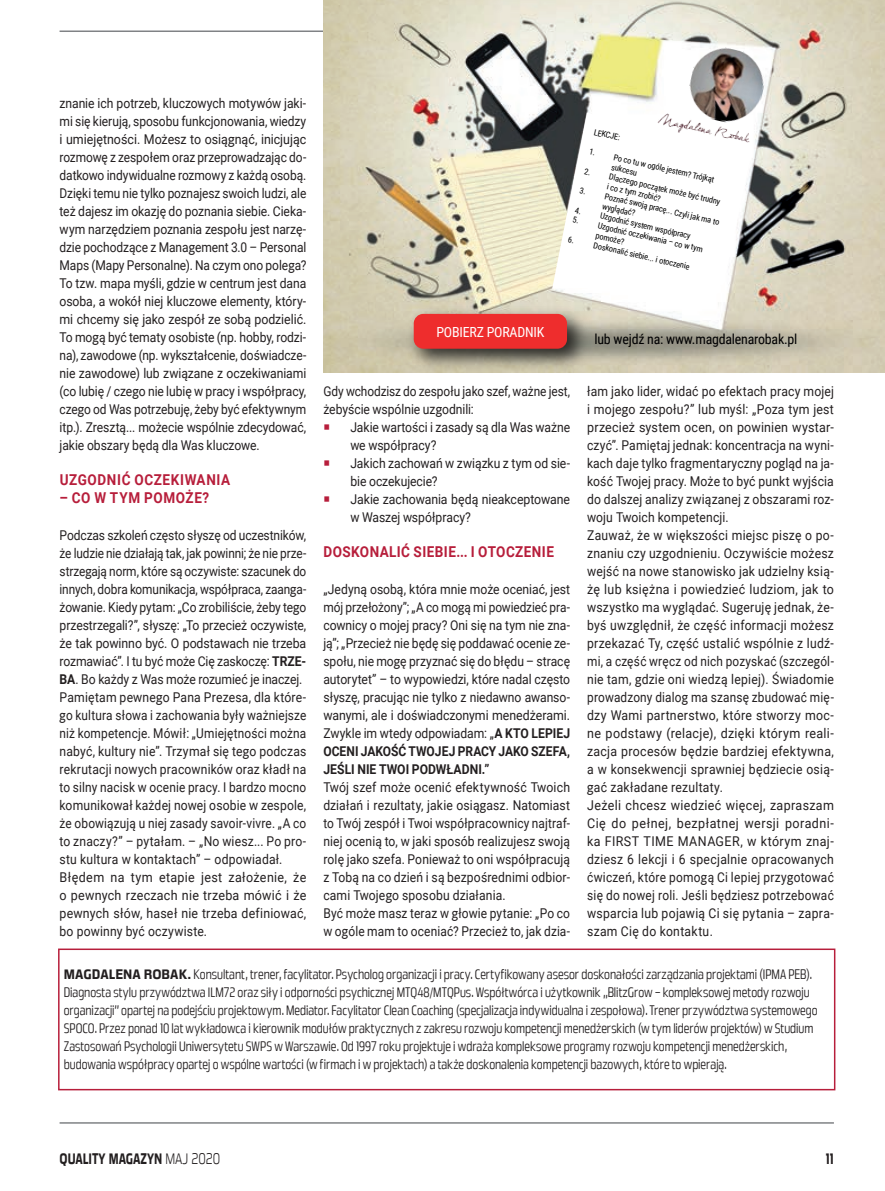
<style>
.page{position:relative;width:885px;height:1191px;background:#fff}
.page>*{position:absolute;margin:0;border:0;box-sizing:border-box;transform-origin:0 0}
.t1{font:700 15px "Roboto";letter-spacing:.04em;color:#b71e3b;scale:.9 1}
.t2{font:700 15px "Great Escape Rg";color:#231f20;scale:.8 1}
.t3{font:13.95px "Roboto Condensed";letter-spacing:-.015em;color:#000001}
.t4{font:13.95px "Roboto Condensed";letter-spacing:-.015em;color:#fff}
.t5{font:13.5px/18px "Roboto";letter-spacing:.015em;color:#231f20;text-align:justify;scale:.9 1}
.t6{font:13.5px/18px "Roboto";letter-spacing:.015em;color:#231f20;scale:.89 1}
.t7{font:13.5px/18px "Great Escape Narrow Lt";color:#231f20}
.t8{font:13.5px/18px "Roboto";letter-spacing:.015em;color:#231f20;scale:.91 1}
.t9{font:13.5px/18px "Roboto";letter-spacing:-.005em;color:#231f20;scale:.9 1}
.t10{font:13.5px/18px "Roboto";letter-spacing:-.005em;color:#231f20;scale:.88 1}
.t11{font:8.4px/10.2px "Roboto Condensed";color:#000001}
.s1{font-weight:700}
.s2{font-family:"Great Escape Rg";font-weight:700}
.s3{font-family:"Great Escape Lt";font-weight:400}
</style>
<div class="page">
<hr style="left:60px;top:30px;width:595px;height:2px;background:#808285">
<hr style="left:60px;top:1122px;width:773px;height:1px;background:#808285">
<svg style="left:58px;top:948px;width:778px;height:143px"></svg>
<img style="left:323px;top:0;width:561px;height:372px">
<svg style="left:552px;top:112px;width:199px;height:177px"></svg>
<img style="left:656px;top:112px;width:95px;height:36px">
<img style="left:683px;top:42px;width:87px;height:87px">
<img style="left:400px;top:300px;width:197px;height:72px">
<div style="left:413px;top:314px;width:154px;height:35px;background:#ee2d2d;border-radius:10px"></div>
<p class="t5" style="left:60px;top:94px;width:276px">znanie ich potrzeb, kluczowych motywów jaki&shy;mi się kierują, sposobu funkcjonowania, wiedzy i umiejętności. Możesz to osiągnąć, inicjując rozmowę z zespołem oraz przeprowadzając do&shy;datkowo indywidualne rozmowy z każdą osobą.<br>Dzięki temu nie tylko poznajesz swoich ludzi, ale też dajesz im okazję do poznania siebie. Cieka&shy;wym narzędziem poznania zespołu jest narzę&shy;dzie pochodzące z Management 3.0 – Personal Maps (Mapy Personalne). Na czym ono polega?<br>To tzw. mapa myśli, gdzie w centrum jest dana osoba, a wokół niej kluczowe elementy, który&shy;mi chcemy się jako zespół ze sobą podzielić.<br>To mogą być tematy osobiste (np. hobby, rodzi&shy;na), zawodowe (np. wykształcenie, doświadcze&shy;nie zawodowe) lub związane z oczekiwaniami (co lubię / czego nie lubię w pracy i współpracy, czego od Was potrzebuję, żeby być efektywnym itp.). Zresztą... możecie wspólnie zdecydować, jakie obszary będą dla Was kluczowe.</p>
<p class="t1" style="left:60px;top:469px;width:191px">UZGODNIĆ OCZEKIWANIA</p>
<p class="t1" style="left:60px;top:487px;width:168px">– CO W TYM POMOŻE?</p>
<p class="t6" style="left:60px;top:526px;width:279px">Podczas szkoleń często słyszę od uczestników, że ludzie nie działają tak, jak powinni; że nie prze&shy;strzegają norm, które są oczywiste: szacunek do innych, dobra komunikacja, współpraca, zaanga&shy;żowanie. Kiedy pytam: „Co zrobiliście, żeby tego przestrzegali?”, słyszę: „To przecież oczywiste, że tak powinno być. O podstawach nie trzeba rozmawiać”. I tu być może Cię zaskoczę: <span class="s1">TRZE-BA</span>. Bo każdy z Was może rozumieć je inaczej.<br>Pamiętam pewnego Pana Prezesa, dla które&shy;go kultura słowa i zachowania były ważniejsze niż kompetencje. Mówił: „Umiejętności można nabyć, kultury nie”. Trzymał się tego podczas rekrutacji nowych pracowników oraz kładł na to silny nacisk w ocenie pracy. I bardzo mocno komunikował każdej nowej osobie w zespole, że obowiązują u niej zasady savoir-vivre. „A co to znaczy?” – pytałam. – „No wiesz... Po pro&shy;stu kultura w kontaktach” – odpowiadał.<br>Błędem na tym etapie jest założenie, że o pewnych rzeczach nie trzeba mówić i że pewnych słów, haseł nie trzeba definiować, bo powinny być oczywiste.</p>
<p class="t11" style="left:595px;top:126px;width:28px;rotate:13deg">LEKCJE:</p>
<p class="t11" style="left:615px;top:151px;width:104px;text-indent:-25px;rotate:13deg">1. Po co tu w ogóle jestem? Trójkąt sukcesu</p>
<p class="t11" style="left:610px;top:171px;width:115px;text-indent:-25px;rotate:13deg">2. Dlaczego początek może być trudny i co z tym zrobić?</p>
<p class="t11" style="left:606px;top:190px;width:119px;text-indent:-26px;rotate:13deg">3. Poznać swoją pracę... Czyli jak ma to wyglądać?</p>
<p class="t11" style="left:576px;top:204px;width:120px;rotate:13deg">4. Uzgodnić system współpracy</p>
<p class="t11" style="left:599px;top:220px;width:109px;text-indent:-26px;rotate:13deg">5. Uzgodnić oczekiwania – co w tym pomoże?</p>
<p class="t11" style="left:569px;top:233px;width:126px;rotate:13deg">6. Doskonalić siebie... i otoczenie</p>
<p class="t4" style="left:436px;top:322px;width:109px">POBIERZ PORADNIK</p>
<p class="t3" style="left:594px;top:329px;width:204px">lub wejdź na: www.magdalenarobak.pl</p>
<p class="t10" style="left:323px;top:382px;width:282px">Gdy wchodzisz do zespołu jako szef, ważne jest, żebyście wspólnie uzgodnili:</p>
<p class="t9" style="left:350px;top:418px;width:246px">Jakie wartości i zasady są dla Was ważne we współpracy?<br>Jakich zachowań w związku z tym od sie&shy;bie oczekujecie?<br>Jakie zachowania będą nieakceptowane w Waszej współpracy?</p>
<p class="t1" style="left:323px;top:541px;width:257px">DOSKONALIĆ SIEBIE... I OTOCZENIE</p>
<p class="t5" style="left:323px;top:580px;width:276px">„Jedyną osobą, która mnie może oceniać, jest mój przełożony”; „A co mogą mi powiedzieć pra&shy;cownicy o mojej pracy? Oni się na tym nie zna&shy;ją”; „Przecież nie będę się poddawać ocenie ze&shy;społu, nie mogę przyznać się do błędu – stracę autorytet” – to wypowiedzi, które nadal często słyszę, pracując nie tylko z niedawno awanso&shy;wanymi, ale i doświadczonymi menedżerami.<br>Zwykle im wtedy odpowiadam: „<span class="s1">A KTO LEPIEJ OCENI JAKOŚĆ TWOJEJ PRACY JAKO SZEFA, JEŚLI NIE TWOI PODWŁADNI.”</span></p>
<p class="t8" style="left:323px;top:778px;width:273px">Twój szef może ocenić efektywność Twoich działań i rezultaty, jakie osiągasz. Natomiast to Twój zespół i Twoi współpracownicy najtraf&shy;niej ocenią to, w jaki sposób realizujesz swoją rolę jako szefa. Ponieważ to oni współpracują z Tobą na co dzień i są bezpośrednimi odbior&shy;cami Twojego sposobu działania.<br>Być może masz teraz w głowie pytanie: „Po co w ogóle mam to oceniać? Przecież to, jak dzia-</p>
<p class="t7" style="left:64px;top:965px;width:755px"><span class="s2">MAGDALENA ROBAK.</span> Konsultant, trener, facylitator. Psycholog organizacji i pracy. Certyfikowany asesor doskonałości zarządzania projektami (IPMA PEB).<br>Diagnosta stylu przywództwa ILM72 oraz siły i odporności psychicznej MTQ48/MTQPus. Współtwórca i użytkownik „BlitzGrow – kompleksowej metody rozwoju organizacji” opartej na podejściu projektowym. Mediator. Facylitator Clean Coaching (specjalizacja indywidualna i zespołowa). Trener przywództwa systemowego SPOCO. Przez ponad 10 lat wykładowca i kierownik modułów praktycznych z zakresu rozwoju kompetencji menedżerskich (w tym liderów projektów) w Studium Zastosowań Psychologii Uniwersytetu SWPS w Warszawie. Od 1997 roku projektuje i wdraża kompleksowe programy rozwoju kompetencji menedżerskich, budowania współpracy opartej o wspólne wartości (w firmach i w projektach) a także doskonalenia kompetencji bazowych, które to wpierają.</p>
<p class="t5" style="left:587px;top:382px;width:276px;text-align:left">łam jako lider, widać po efektach pracy mojej i mojego zespołu?” lub myśl: „Poza tym jest przecież system ocen, on powinien wystar&shy;czyć”. Pamiętaj jednak: koncentracja na wyni&shy;kach daje tylko fragmentaryczny pogląd na ja&shy;kość Twojej pracy. Może to być punkt wyjścia do dalszej analizy związanej z obszarami roz&shy;woju Twoich kompetencji.<br>Zauważ, że w większości miejsc piszę o po&shy;znaniu czy uzgodnieniu. Oczywiście możesz wejść na nowe stanowisko jak udzielny ksią&shy;żę lub księżna i powiedzieć ludziom, jak to wszystko ma wyglądać. Sugeruję jednak, że&shy;byś uwzględnił, że część informacji możesz przekazać Ty, część ustalić wspólnie z ludź&shy;mi, a część wręcz od nich pozyskać (szczegól&shy;nie tam, gdzie oni wiedzą lepiej). Świadomie prowadzony dialog ma szansę zbudować mię&shy;dzy Wami partnerstwo, które stworzy moc&shy;ne podstawy (relacje), dzięki którym reali&shy;zacja procesów będzie bardziej efektywna, a w konsekwencji sprawniej będziecie osią&shy;gać zakładane rezultaty.<br>Jeżeli chcesz wiedzieć więcej, zapraszam Cię do pełnej, bezpłatnej wersji poradni&shy;ka FIRST TIME MANAGER, w którym znaj&shy;dziesz 6 lekcji i 6 specjalnie opracowanych ćwiczeń, które pomogą Ci lepiej przygotować się do nowej roli. Jeśli będziesz potrzebować wsparcia lub pojawią Ci się pytania – zapra&shy;szam Cię do kontaktu.</p>
<p class="t2" style="left:60px;top:1149px;width:202px">QUALITY MAGAZYN <span class="s3">MAJ 2020</span></p>
<p class="t2" style="left:825px;top:1149px;width:12px">11</p>
</div>
